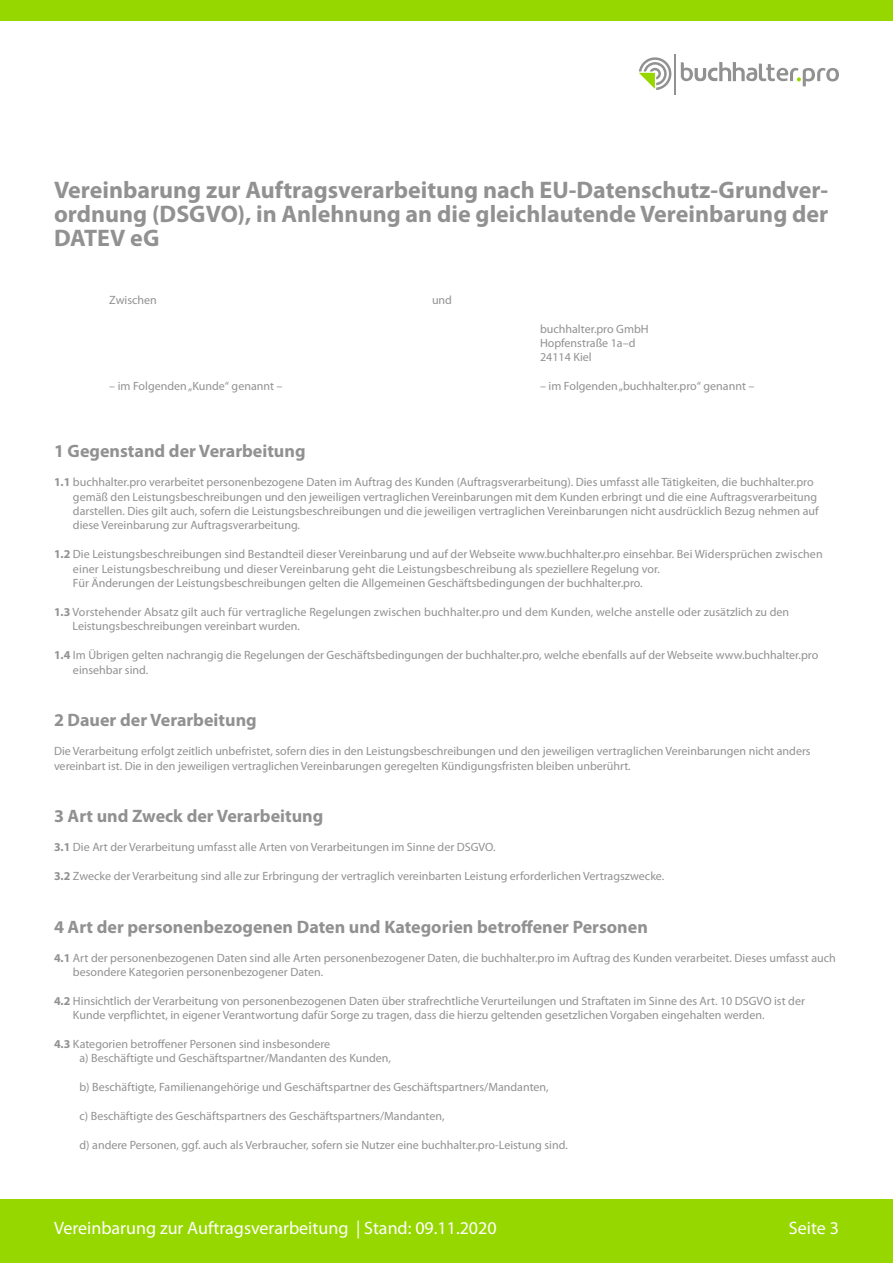
<style>
.page{position:relative;width:893px;height:1263px;background:#fff}
.page>*{position:absolute;margin:0;border:0;box-sizing:border-box;transform-origin:0 0}
.t1{font:700 24px/24px "Myriad Pro";color:#929191;text-align:justify}
.t2{font:700 18px "Myriad Pro";color:#929191}
.t3{font:18px "Myriad Pro";color:#fff}
.t4{font:12px/14.4px "Myriad Pro";color:#929191}
.s1{font-weight:700}
</style>
<div class="page">
<svg style="left:639px;top:57px;width:32px;height:33px"></svg>
<hr style="left:675px;top:54px;width:1px;height:40px;background:#929191">
<svg style="left:681px;top:62px;width:158px;height:24px"></svg>
<div style="left:0;top:0;width:893px;height:21px;background:#97d700"></div>
<div style="left:0;top:1199px;width:893px;height:64px;background:#97d700"></div>
<h1 class="t1" style="left:54px;top:177px;width:776px">Vereinbarung zur Auftragsverarbeitung nach EU-Datenschutz-Grundver&shy;ordnung (DSGVO), in Anlehnung an die gleichlautende Vereinbarung der DATEV eG</h1>
<p class="t4" style="left:109px;top:292px;width:49px">Zwischen</p>
<p class="t4" style="left:432px;top:292px;width:22px">und</p>
<p class="t4" style="left:540px;top:321px;width:110px">buchhalter.pro GmbH<br>Hopfenstraße 1a–d<br>24114 Kiel</p>
<p class="t4" style="left:109px;top:379px;width:175px">– im Folgenden „Kunde“ genannt –</p>
<p class="t4" style="left:540px;top:379px;width:216px">– im Folgenden „buchhalter.pro“ genannt –</p>
<h2 class="t2" style="left:54px;top:440px;width:253px">1 Gegenstand der Verarbeitung</h2>
<p class="t4" style="left:73px;top:475px;width:747px;text-indent:-19px"><span class="s1">1.1</span> buchhalter.pro verarbeitet personenbezogene Daten im Auftrag des Kunden (Auftragsverarbeitung). Dies umfasst alle Tätigkeiten, die buchhalter.pro gemäß den Leistungsbeschreibungen und den jeweiligen vertraglichen Vereinbarungen mit dem Kunden erbringt und die eine Auftragsverarbeitung darstellen. Dies gilt auch, sofern die Leistungsbeschreibungen und die jeweiligen vertraglichen Vereinbarungen nicht ausdrücklich Bezug nehmen auf diese Vereinbarung zur Auftragsverarbeitung.</p>
<p class="t4" style="left:73px;top:547px;width:751px;text-indent:-19px"><span class="s1">1.2</span> Die Leistungsbeschreibungen sind Bestandteil dieser Vereinbarung und auf der Webseite www.buchhalter.pro einsehbar. Bei Widersprüchen zwischen einer Leistungsbeschreibung und dieser Vereinbarung geht die Leistungsbeschreibung als speziellere Regelung vor.<br>Für Änderungen der Leistungsbeschreibungen gelten die Allgemeinen Geschäftsbedingungen der buchhalter.pro.</p>
<p class="t4" style="left:73px;top:604px;width:718px;text-indent:-19px"><span class="s1">1.3</span> Vorstehender Absatz gilt auch für vertragliche Regelungen zwischen buchhalter.pro und dem Kunden, welche anstelle oder zusätzlich zu den<br>Leistungsbeschreibungen vereinbart wurden.</p>
<p class="t4" style="left:73px;top:648px;width:747px;text-indent:-19px"><span class="s1">1.4</span> Im Übrigen gelten nachrangig die Regelungen der Geschäftsbedingungen der buchhalter.pro, welche ebenfalls auf der Webseite www.buchhalter.pro einsehbar sind.</p>
<h2 class="t2" style="left:54px;top:708px;width:204px">2 Dauer der Verarbeitung</h2>
<p class="t4" style="left:54px;top:744px;width:758px">Die Verarbeitung erfolgt zeitlich unbefristet, sofern dies in den Leistungsbeschreibungen und den jeweiligen vertraglichen Vereinbarungen nicht anders vereinbart ist. Die in den jeweiligen vertraglichen Vereinbarungen geregelten Kündigungsfristen bleiben unberührt.</p>
<h2 class="t2" style="left:54px;top:804px;width:271px">3 Art und Zweck der Verarbeitung</h2>
<p class="t4" style="left:54px;top:840px;width:443px"><span class="s1">3.1</span> Die Art der Verarbeitung umfasst alle Arten von Verarbeitungen im Sinne der DSGVO.</p>
<p class="t4" style="left:54px;top:868px;width:612px"><span class="s1">3.2</span> Zwecke der Verarbeitung sind alle zur Erbringung der vertraglich vereinbarten Leistung erforderlichen Vertragszwecke.</p>
<h2 class="t2" style="left:54px;top:915px;width:595px">4 Art der personenbezogenen Daten und Kategorien betroffener Personen</h2>
<p class="t4" style="left:73px;top:950px;width:764px;text-indent:-19px"><span class="s1">4.1</span> Art der personenbezogenen Daten sind alle Arten personenbezogener Daten, die buchhalter.pro im Auftrag des Kunden verarbeitet. Dieses umfasst auch besondere Kategorien personenbezogener Daten.</p>
<p class="t4" style="left:73px;top:993px;width:733px;text-indent:-19px"><span class="s1">4.2</span> Hinsichtlich der Verarbeitung von personenbezogenen Daten über strafrechtliche Verurteilungen und Straftaten im Sinne des Art. 10 DSGVO ist der<br>Kunde verpflichtet, in eigener Verantwortung dafür Sorge zu tragen, dass die hierzu geltenden gesetzlichen Vorgaben eingehalten werden.</p>
<p class="t4" style="left:80px;top:1036px;width:313px;text-indent:-26px"><span class="s1">4.3</span> Kategorien betroffener Personen sind insbesondere<br>a) Beschäftigte und Geschäftspartner/Mandanten des Kunden,</p>
<p class="t4" style="left:80px;top:1080px;width:471px">b) Beschäftigte, Familienangehörige und Geschäftspartner des Geschäftspartners/Mandanten,</p>
<p class="t4" style="left:80px;top:1108px;width:367px">c) Beschäftigte des Geschäftspartners des Geschäftspartners/Mandanten,</p>
<p class="t4" style="left:80px;top:1137px;width:490px">d) andere Personen, ggf. auch als Verbraucher, sofern sie Nutzer eine buchhalter.pro-Leistung sind.</p>
<h2 class="t3" style="left:54px;top:1217px;width:444px">Vereinbarung zur Auftragsverarbeitung | Stand: 09.11.2020</h2>
<h2 class="t3" style="left:789px;top:1217px;width:52px">Seite 3</h2>
</div>
